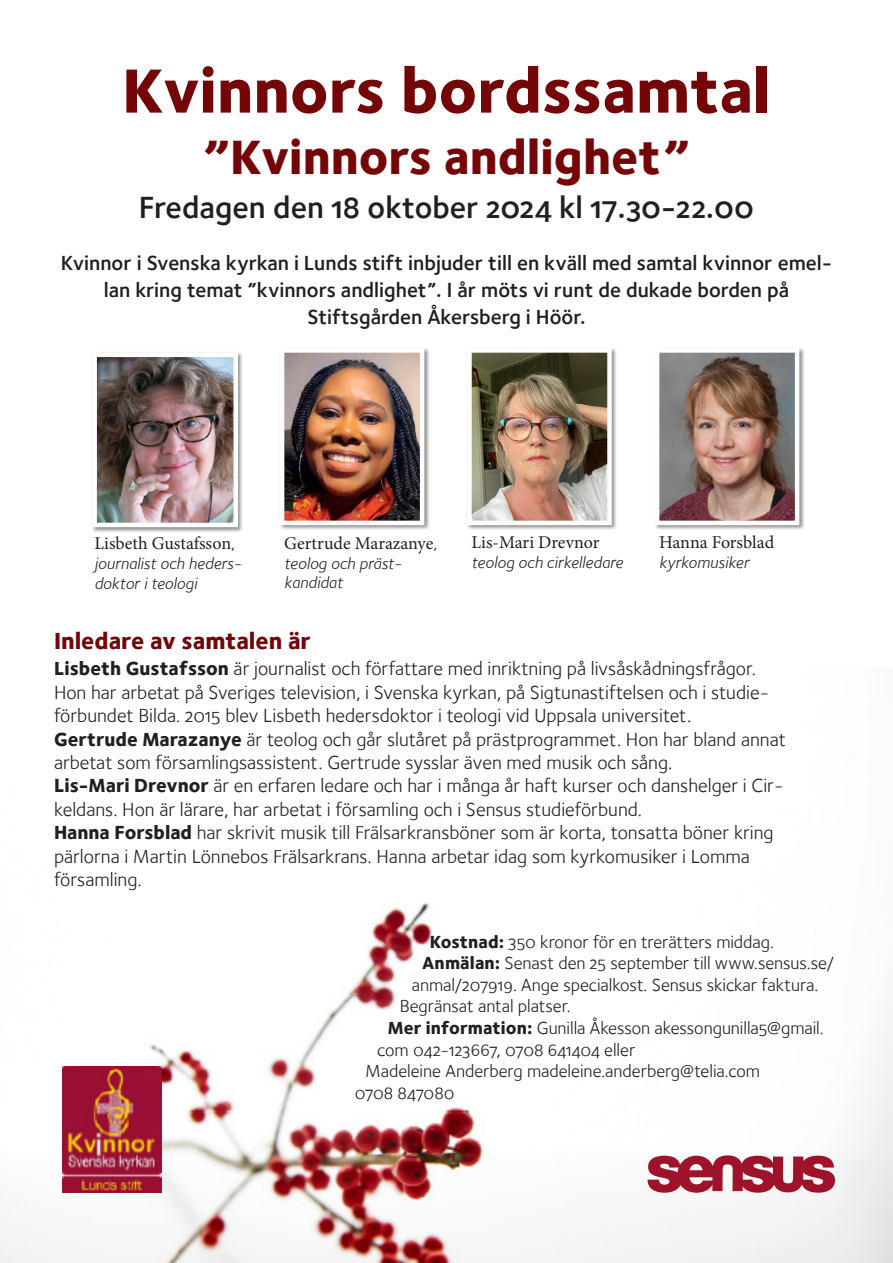
<style>
.page{position:relative;width:893px;height:1263px;background:#fff}
.page>*{position:absolute;margin:0;border:0;box-sizing:border-box;transform-origin:0 0}
.t1{font:800 64.5px "Foundry Sterling";color:#740607}
.t2{font:800 49.5px "Foundry Sterling";color:#740607}
.t3{font:31.5px "Foundry Sterling Demi OSF";color:#231f20}
.t4{font:800 24px "Foundry Sterling";color:#740607}
.t5{font:21px/27px "Foundry Sterling Demi OSF";color:#231f20;text-align:center}
.t6{font:19.5px/23.4px "Foundry Sterling Book OSF";color:#231f20}
.t7{font:18px/21.6px "Foundry Sterling Book OSF";letter-spacing:-.005em;color:#231f20}
.t8{font:18px "Minion Pro";color:#231f20}
.t9{font:16.5px/19.8px "Foundry Sterling Book Italic OSF";color:#231f20}
.s1{font-family:"Foundry Sterling Book OSF";font-size:16.5px}
.s2{font-family:"Foundry Sterling";font-weight:800}
</style>
<div class="page">
<img style="left:0;top:902px;width:893px;height:361px">
<div style="left:466px;top:347px;width:151px;height:184px;background:#231f20;opacity:.5"></div>
<img style="left:472px;top:353px;width:135px;height:167px">
<div style="left:467px;top:348px;width:145px;height:177px;border:4px solid #fff"></div>
<div style="left:654px;top:347px;width:151px;height:184px;background:#231f20;opacity:.5"></div>
<img style="left:660px;top:353px;width:134px;height:167px">
<div style="left:655px;top:348px;width:144px;height:177px;border:4px solid #fff"></div>
<div style="left:279px;top:347px;width:151px;height:184px;background:#231f20;opacity:.5"></div>
<img style="left:285px;top:353px;width:134px;height:167px">
<div style="left:280px;top:348px;width:144px;height:177px;border:4px solid #fff"></div>
<svg style="left:647px;top:1155px;width:188px;height:38px"></svg>
<img style="left:63px;top:1067px;width:99px;height:126px">
<div style="left:91px;top:351px;width:153px;height:182px;background:#231f20;opacity:.5"></div>
<img style="left:97px;top:357px;width:136px;height:165px">
<div style="left:92px;top:352px;width:146px;height:175px;border:4px solid #fff"></div>
<p class="t1" style="left:122px;top:51px;width:650px">Kvinnors bordssamtal</p>
<p class="t2" style="left:203px;top:127px;width:489px">”Kvinnors andlighet”</p>
<p class="t3" style="left:139px;top:189px;width:617px">Fredagen den 18 oktober 2024 kl 17.30-22.00</p>
<p class="t5" style="left:61px;top:249px;width:773px">Kvinnor i Svenska kyrkan i Lunds stift inbjuder till en kväll med samtal kvinnor emel&shy;lan kring temat ”kvinnors andlighet”. I år möts vi runt de dukade borden på</p>
<p class="t5" style="left:307px;top:303px;width:280px">Stiftsgården Åkersberg i Höör.</p>
<p class="t8" style="left:94px;top:531px;width:142px">Lisbeth Gustafsson<span class="s1">,</span></p>
<p class="t9" style="left:94px;top:553px;width:148px">journalist och heders&shy;doktor i teologi</p>
<p class="t8" style="left:284px;top:531px;width:155px">Gertrude Marazanye<span class="s1">,</span></p>
<p class="t9" style="left:284px;top:553px;width:119px">teolog och präst-</p>
<p class="t9" style="left:284px;top:573px;width:60px">kandidat</p>
<p class="t4" style="left:54px;top:626px;width:258px">Inledare av samtalen är</p>
<p class="t8" style="left:471px;top:530px;width:130px">Lis-Mari Drevnor</p>
<p class="t9" style="left:471px;top:553px;width:153px">teolog och cirkelledare</p>
<p class="t8" style="left:659px;top:530px;width:117px">Hanna Forsblad</p>
<p class="t9" style="left:659px;top:553px;width:92px">kyrkomusiker</p>
<p class="t6" style="left:54px;top:657px;width:717px"><span class="s2">Lisbeth Gustafsson</span> är journalist och författare med inriktning på livsåskådningsfrågor.<br>Hon har arbetat på Sveriges television, i Svenska kyrkan, på Sigtunastiftelsen och i studie&shy;förbundet Bilda. 2015 blev Lisbeth hedersdoktor i teologi vid Uppsala universitet.</p>
<p class="t6" style="left:54px;top:727px;width:733px"><span class="s2">Gertrude Marazanye</span> är teolog och går slutåret på prästprogrammet. Hon har bland annat arbetat som församlingsassistent. Gertrude sysslar även med musik och sång.</p>
<p class="t6" style="left:54px;top:774px;width:731px"><span class="s2">Lis-Mari Drevnor</span> är en erfaren ledare och har i många år haft kurser och danshelger i Cir&shy;keldans. Hon är lärare, har arbetat i församling och i Sensus studieförbund.</p>
<p class="t6" style="left:54px;top:821px;width:721px"><span class="s2">Hanna Forsblad</span> har skrivit musik till Frälsarkransböner som är korta, tonsatta böner kring pärlorna i Martin Lönnebos Frälsarkrans. Hanna arbetar idag som kyrkomusiker i Lomma församling.</p>
<p class="t7" style="left:430px;top:931px;width:346px"><span class="s2">Kostnad:</span> 350 kronor för en trerätters middag.</p>
<p class="t7" style="left:422px;top:952px;width:414px"><span class="s2">Anmälan:</span> Senast den 25 september till www.sensus.se/</p>
<p class="t7" style="left:412px;top:974px;width:408px">anmal/207919. Ange specialkost. Sensus skickar faktura.</p>
<p class="t7" style="left:400px;top:995px;width:172px">Begränsat antal platser.</p>
<p class="t7" style="left:377px;top:1017px;width:448px;text-indent:10px"><span class="s2">Mer information:</span> Gunilla Åkesson akessongunilla5@gmail. com 042-123667, 0708 641404 eller</p>
<p class="t7" style="left:365px;top:1060px;width:396px">Madeleine Anderberg madeleine.anderberg@telia.com</p>
<p class="t7" style="left:355px;top:1082px;width:101px">0708 847080</p>
</div>
